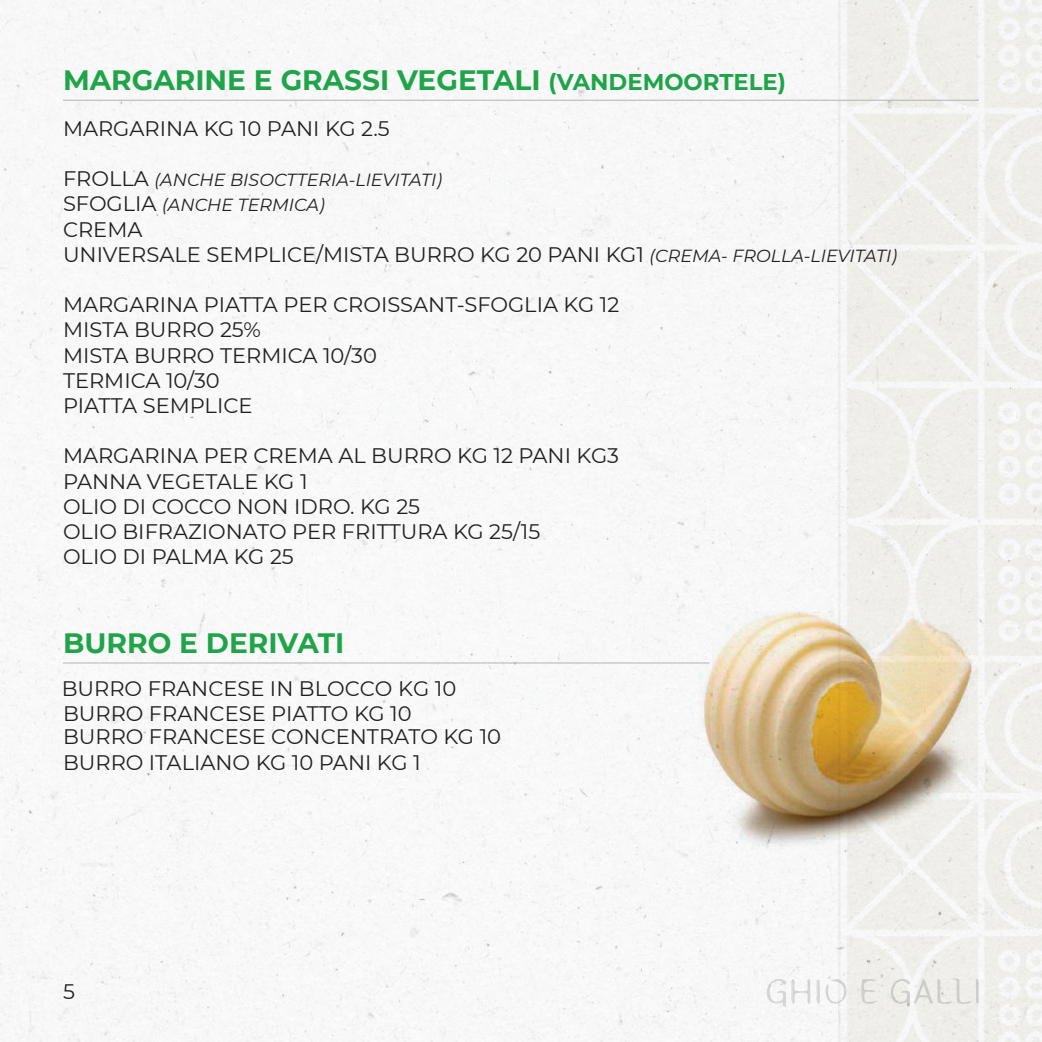
<style>
.page{position:relative;width:1042px;height:1042px;background:#fff}
.page>*{position:absolute;margin:0;border:0;box-sizing:border-box;transform-origin:0 0}
.t1{font:700 28px "Montserrat";color:#1fa449}
.t2{font:21px/25.2px "Montserrat";color:#231f20}
.t3{font:italic 17.5px/25.2px "Montserrat";color:#231f20}
.s1{font-size:22.75px}
.s2{font-style:normal;font-size:21px}
.s3{font-style:italic;font-size:17.5px}
</style>
<div class="page">
<img style="left:0;top:0;width:838px;height:1042px">
<img style="left:838px;top:0;width:204px;height:1042px">
<svg style="left:889px;top:979px;width:90px;height:27px"></svg>
<svg style="left:861px;top:978px;width:17px;height:27px"></svg>
<svg style="left:765px;top:977px;width:83px;height:30px"></svg>
<hr style="left:63px;top:100px;width:916px;height:1px;background:#b2b3b7">
<hr style="left:63px;top:662px;width:646px;height:1px;background:#b2b3b7">
<img style="left:645px;top:571px;width:379px;height:285px">
<h1 class="t1" style="left:63px;top:60px;width:724px">MARGARINE E GRASSI VEGETALI <span class="s1">(VANDEMOORTELE)</span></h1>
<p class="t2" style="left:63px;top:115px;width:328px">MARGARINA KG 10 PANI KG 2.5</p>
<p class="t3" style="left:63px;top:167px;width:381px"><span class="s2">FROLLA</span> (ANCHE BISOCTTERIA-LIEVITATI)<br><span class="s2">SFOGLIA</span> (ANCHE TERMICA)</p>
<p class="t2" style="left:63px;top:216px;width:836px">CREMA<br>UNIVERSALE SEMPLICE/MISTA BURRO KG 20 PANI KG1 <span class="s3">(CREMA- FROLLA-LIEVITATI)</span></p>
<p class="t2" style="left:63px;top:291px;width:558px">MARGARINA PIATTA PER CROISSANT-SFOGLIA KG 12<br>MISTA BURRO 25%<br>MISTA BURRO TERMICA 10/30<br>TERMICA 10/30<br>PIATTA SEMPLICE</p>
<p class="t2" style="left:63px;top:443px;width:557px">MARGARINA PER CREMA AL BURRO KG 12 PANI KG3<br>PANNA VEGETALE KG 1<br>OLIO DI COCCO NON IDRO. KG 25<br>OLIO BIFRAZIONATO PER FRITTURA KG 25/15<br>OLIO DI PALMA KG 25</p>
<h1 class="t1" style="left:63px;top:623px;width:283px">BURRO E DERIVATI</h1>
<p class="t2" style="left:62px;top:675px;width:441px;line-height:24.7px">BURRO FRANCESE IN BLOCCO KG 10<br>BURRO FRANCESE PIATTO KG 10<br>BURRO FRANCESE CONCENTRATO KG 10<br>BURRO ITALIANO KG 10 PANI KG 1</p>
<p class="t2" style="left:63px;top:978px;width:13px">5</p>
</div>
